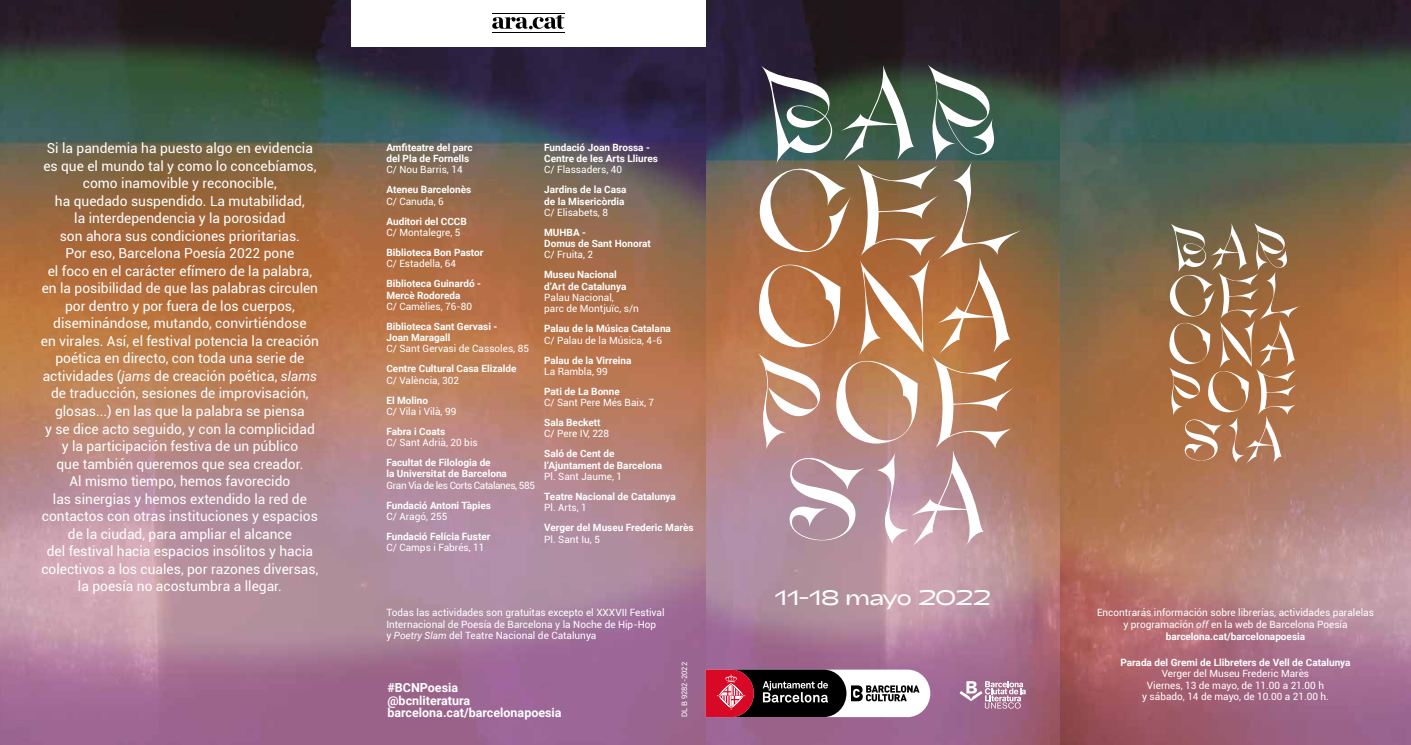
<style>
.page{position:relative;width:1411px;height:745px;background:#fff}
.page>*{position:absolute;margin:0;border:0;box-sizing:border-box;transform-origin:0 0}
.t1{font:300 21px "Adieu";letter-spacing:-.015em;color:#fff}
.t2{font:13.75px/17.5px "Roboto";color:#fff;text-align:center}
.t3{font:700 12.5px/12.5px "Roboto";color:#fff}
.t4{font:10px/11.2px "Roboto";color:#fff}
.t5{font:700 10px/11.2px "Roboto";color:#fff}
.t6{font:10px "Roboto";letter-spacing:-.04em;color:#fff}
.t7{font:7.5px "Roboto";color:#fff}
.s1{font-style:italic}
</style>
<div class="page">
<img style="left:0;top:0;width:1410px;height:744px">
<svg style="left:705px;top:669px;width:225px;height:47px"></svg>
<svg style="left:959px;top:680px;width:66px;height:28px"></svg>
<svg style="left:746px;top:64px;width:276px;height:484px"></svg>
<svg style="left:1163px;top:222px;width:137px;height:242px"></svg>
<div style="left:351px;top:0;width:354px;height:46px;background:#fff"></div>
<svg style="left:492px;top:15px;width:72px;height:14px"></svg>
<hr style="left:492px;top:13px;width:72px;height:1px;background:#000">
<hr style="left:492px;top:32px;width:72px;height:1px;background:#000">
<p class="t2" style="left:41px;top:139px;width:280px">Si la pandemia ha puesto algo en evidencia es que el mundo tal y como lo concebíamos, como inamovible y reconocible,<br>ha quedado suspendido. La mutabilidad,<br>la interdependencia y la porosidad<br>son ahora sus condiciones prioritarias.<br>Por eso, Barcelona Poesía 2022 pone<br>el foco en el carácter efímero de la palabra, en la posibilidad de que las palabras circulen por dentro y por fuera de los cuerpos, diseminándose, mutando, convirtiéndose<br>en virales. Así, el festival potencia la creación poética en directo, con toda una serie de actividades (<span class="s1">jams</span> de creación poética, <span class="s1">slams </span>de traducción, sesiones de improvisación, glosas...) en las que la palabra se piensa<br>y se dice acto seguido, y con la complicidad y la participación festiva de un público<br>que también queremos que sea creador.<br>Al mismo tiempo, hemos favorecido<br>las sinergias y hemos extendido la red de contactos con otras instituciones y espacios de la ciudad, para ampliar el alcance<br>del festival hacia espacios insólitos y hacia colectivos a los cuales, por razones diversas, la poesía no acostumbra a llegar.</p>
<p class="t5" style="left:386px;top:141px;width:88px">Amfiteatre del parc del Pla de Fornells</p>
<p class="t4" style="left:386px;top:164px;width:78px">C/ Nou Barris, 14</p>
<p class="t5" style="left:386px;top:184px;width:86px">Ateneu Barcelonès</p>
<p class="t4" style="left:386px;top:195px;width:59px">C/ Canuda, 6</p>
<p class="t5" style="left:386px;top:215px;width:82px">Auditori del CCCB</p>
<p class="t4" style="left:386px;top:226px;width:76px">C/ Montalegre, 5</p>
<p class="t5" style="left:386px;top:246px;width:99px">Biblioteca Bon Pastor</p>
<p class="t4" style="left:386px;top:257px;width:71px">C/ Estadella, 64</p>
<p class="t5" style="left:386px;top:277px;width:96px">Biblioteca Guinardó -<br>Mercè Rodoreda</p>
<p class="t4" style="left:386px;top:300px;width:87px">C/ Camèlies, 76-80</p>
<p class="t5" style="left:386px;top:320px;width:112px">Biblioteca Sant Gervasi -<br>Joan Maragall</p>
<p class="t4" style="left:386px;top:342px;width:144px">C/ Sant Gervasi de Cassoles, 85</p>
<p class="t5" style="left:386px;top:362px;width:132px">Centre Cultural Casa Elizalde</p>
<p class="t4" style="left:386px;top:374px;width:74px">C/ València, 302</p>
<p class="t5" style="left:386px;top:394px;width:43px">El Molino</p>
<p class="t4" style="left:386px;top:405px;width:71px">C/ Vila i Vilà, 99</p>
<p class="t5" style="left:386px;top:425px;width:60px">Fabra i Coats</p>
<p class="t4" style="left:386px;top:436px;width:93px">C/ Sant Adrià, 20 bis</p>
<p class="t5" style="left:386px;top:456px;width:122px">Facultat de Filologia de<br>la Universitat de Barcelona</p>
<p class="t6" style="left:386px;top:478px;width:150px">Gran Via de les Corts Catalanes, 585</p>
<p class="t5" style="left:386px;top:499px;width:106px">Fundació Antoni Tàpies</p>
<p class="t4" style="left:386px;top:510px;width:62px">C/ Aragó, 255</p>
<p class="t5" style="left:386px;top:530px;width:106px">Fundació Felícia Fuster</p>
<p class="t4" style="left:386px;top:541px;width:100px">C/ Camps i Fabrés, 11</p>
<p class="t5" style="left:544px;top:141px;width:115px">Fundació Joan Brossa -<br>Centre de les Arts Lliures</p>
<p class="t4" style="left:544px;top:164px;width:79px">C/ Flassaders, 40</p>
<p class="t5" style="left:544px;top:184px;width:84px">Jardins de la Casa de la Misericòrdia</p>
<p class="t4" style="left:544px;top:206px;width:65px">C/ Elisabets, 8</p>
<p class="t5" style="left:544px;top:226px;width:108px">MUHBA -<br>Domus de Sant Honorat</p>
<p class="t4" style="left:544px;top:249px;width:51px">C/ Fruita, 2</p>
<p class="t5" style="left:544px;top:269px;width:84px">Museu Nacional d’Art de Catalunya</p>
<p class="t4" style="left:544px;top:291px;width:96px">Palau Nacional,<br>parc de Montjuïc, s/n</p>
<p class="t5" style="left:544px;top:322px;width:128px">Palau de la Música Catalana</p>
<p class="t4" style="left:544px;top:334px;width:119px">C/ Palau de la Música, 4-6</p>
<p class="t5" style="left:544px;top:354px;width:89px">Palau de la Virreina</p>
<p class="t4" style="left:544px;top:365px;width:65px">La Rambla, 99</p>
<p class="t5" style="left:544px;top:385px;width:77px">Pati de La Bonne</p>
<p class="t4" style="left:544px;top:396px;width:111px">C/ Sant Pere Més Baix, 7</p>
<p class="t5" style="left:544px;top:416px;width:58px">Sala Beckett</p>
<p class="t4" style="left:544px;top:427px;width:67px">C/ Pere IV, 228</p>
<p class="t5" style="left:544px;top:447px;width:119px">Saló de Cent de l’Ajuntament de Barcelona</p>
<p class="t4" style="left:544px;top:470px;width:79px">Pl. Sant Jaume, 1</p>
<p class="t5" style="left:544px;top:490px;width:133px">Teatre Nacional de Catalunya</p>
<p class="t4" style="left:544px;top:501px;width:44px">Pl. Arts, 1</p>
<p class="t5" style="left:544px;top:521px;width:151px">Verger del Museu Frederic Marès</p>
<p class="t4" style="left:544px;top:532px;width:57px">Pl. Sant Iu, 5</p>
<p class="t4" style="left:386px;top:606px;width:280px">Todas las actividades son gratuitas excepto el XXXVII Festival<br>Internacional de Poesía de Barcelona y la Noche de Hip-Hop<br>y <span class="s1">Poetry Slam</span> del Teatre Nacional de Catalunya</p>
<p class="t3" style="left:387px;top:680px;width:176px">#BCNPoesia<br>@bcnliteratura barcelona.cat/barcelonapoesia</p>
<p class="t7" style="left:679px;top:716px;width:56px;rotate:-90deg">DL B 9282-2022</p>
<h1 class="t1" style="left:774px;top:585px;width:218px">11-18 mayo 2022</h1>
<p class="t4" style="left:1096px;top:606px;width:278px;text-align:center">Encontrarás información sobre librerías, actividades paralelas y programación <span class="s1">off</span> en la web de Barcelona Poesía</p>
<p class="t5" style="left:1165px;top:630px;width:141px">barcelona.cat/barcelonapoesia</p>
<p class="t5" style="left:1120px;top:656px;width:232px">Parada del Gremi de Llibreters de Vell de Catalunya</p>
<p class="t4" style="left:1141px;top:667px;width:188px;text-align:center">Verger del Museu Frederic Marès<br>Viernes, 13 de mayo, de 11.00 a 21.00 h<br>y sábado, 14 de mayo, de 10.00 a 21.00 h.</p>
</div>
